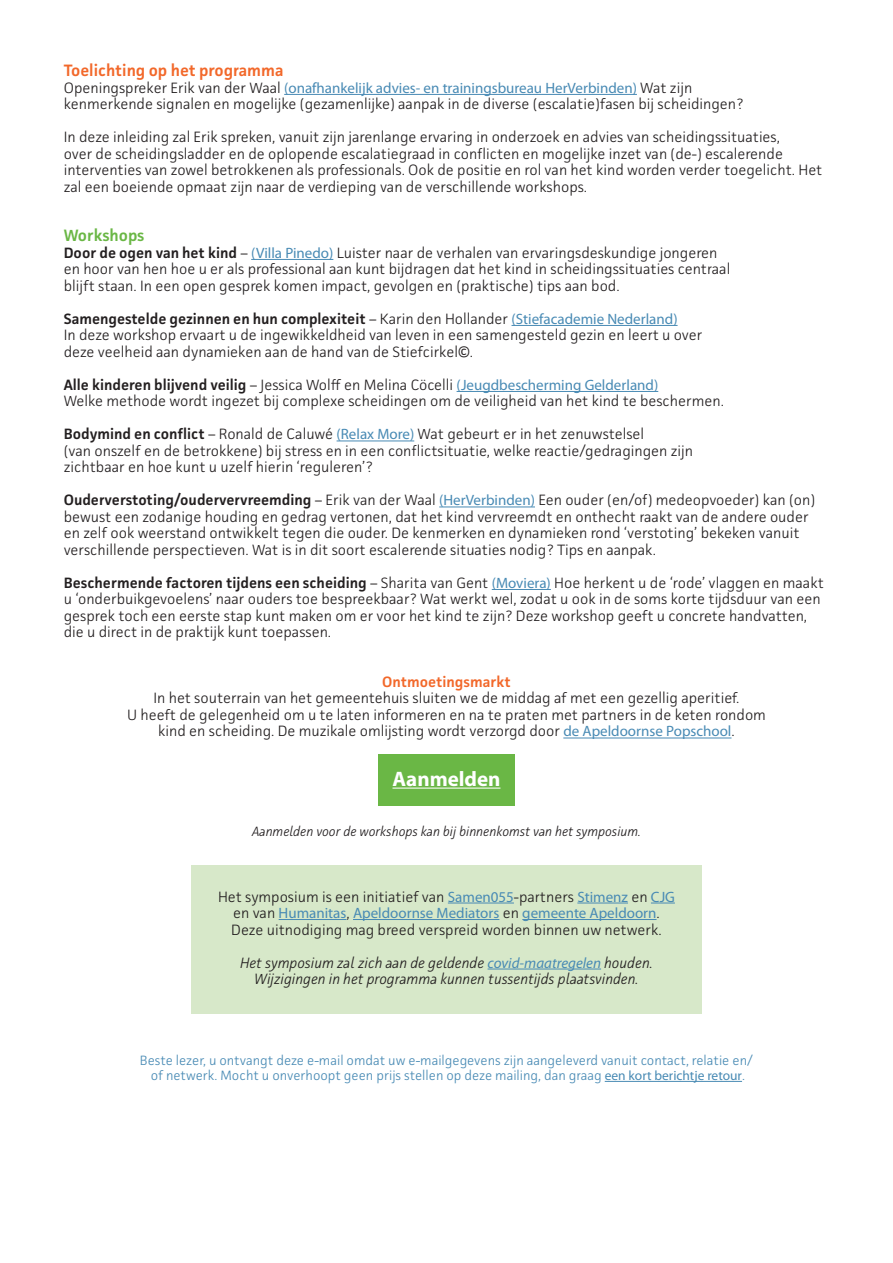
<style>
.page{position:relative;width:893px;height:1263px;background:#fff}
.page>*{position:absolute;margin:0;border:0;box-sizing:border-box;transform-origin:0 0}
.t1{font:700 21px "Myriad Pro";color:#fff}
.t2{font:600 16.5px "Facit";color:#f2682a}
.t3{font:600 16.5px "Facit";color:#6ab745}
.t4{font:300 15px/16.5px "Facit";color:#231f20}
.t5{font:15px "Myriad Pro";color:#488ab4}
.t6{font:italic 300 15px/16.5px "Facit";color:#231f20;text-align:center}
.t7{font:600 15px "Facit";color:#f2682a}
.t8{font:300 13.5px/15px "Facit";color:#488ab4;text-align:center}
.t9{font:italic 300 13.5px "Facit";color:#231f20}
.s1{font-family:"Facit";font-weight:300;color:#231f20}
.s2{font-weight:600}
.s3{font-family:"Myriad Pro";font-weight:400;color:#488ab4}
.s4{font-family:"Myriad Pro";font-weight:400}
</style>
<div class="page">
<div style="left:378px;top:755px;width:136px;height:51px;background:#6ab745"></div>
<div style="left:191px;top:865px;width:511px;height:149px;background:#d7e8c9"></div>
<hr style="left:284px;top:94px;width:353px;height:1px;background:#488ab4">
<hr style="left:251px;top:259px;width:82px;height:1px;background:#488ab4">
<hr style="left:511px;top:325px;width:167px;height:1px;background:#488ab4">
<hr style="left:457px;top:391px;width:201px;height:1px;background:#488ab4">
<hr style="left:337px;top:441px;width:77px;height:1px;background:#488ab4">
<hr style="left:439px;top:507px;width:96px;height:1px;background:#488ab4">
<hr style="left:492px;top:589px;width:59px;height:1px;background:#488ab4">
<hr style="left:563px;top:738px;width:168px;height:1px;background:#488ab4">
<hr style="left:392px;top:787px;width:108px;height:2px;background:#fff">
<hr style="left:448px;top:903px;width:66px;height:1px;background:#488ab4">
<hr style="left:577px;top:903px;width:51px;height:1px;background:#488ab4">
<svg style="left:651px;top:903px;width:24px;height:1px"></svg>
<hr style="left:279px;top:919px;width:67px;height:1px;background:#488ab4">
<hr style="left:353px;top:919px;width:146px;height:1px;background:#488ab4">
<hr style="left:522px;top:919px;width:135px;height:1px;background:#488ab4">
<hr style="left:488px;top:969px;width:113px;height:1px;background:#488ab4">
<hr style="left:605px;top:1081px;width:137px;height:1px;background:#488ab4">
<p class="t2" style="left:64px;top:60px;width:221px">Toelichting op het programma</p>
<p class="t5" style="left:64px;top:80px;width:630px"><span class="s1">Openingspreker Erik van der Waal</span> (onafhankelijk advies- en trainingsbureau HerVerbinden) <span class="s1">Wat zijn</span></p>
<p class="t4" style="left:64px;top:96px;width:681px">kenmerkende signalen en mogelijke (gezamenlijke) aanpak in de diverse (escalatie)fasen bij scheidingen?</p>
<p class="t4" style="left:64px;top:129px;width:760px">In deze inleiding zal Erik spreken, vanuit zijn jarenlange ervaring in onderzoek en advies van scheidingssituaties,<br>over de scheidingsladder en de oplopende escalatiegraad in conflicten en mogelijke inzet van (de-) escalerende interventies van zowel betrokkenen als professionals. Ook de positie en rol van het kind worden verder toegelicht. Het zal een boeiende opmaat zijn naar de verdieping van de verschillende workshops.</p>
<p class="t3" style="left:64px;top:225px;width:82px">Workshops</p>
<p class="t4" style="left:64px;top:244px;width:668px"><span class="s2">Door de ogen van het kind</span> – <span class="s3">(Villa Pinedo)</span> Luister naar de verhalen van ervaringsdeskundige jongeren en hoor van hen hoe u er als professional aan kunt bijdragen dat het kind in scheidingssituaties centraal blijft staan. In een open gesprek komen impact, gevolgen en (praktische) tips aan bod.</p>
<p class="t4" style="left:64px;top:310px;width:640px"><span class="s2">Samengestelde gezinnen en hun complexiteit</span> – Karin den Hollander <span class="s3">(Stiefacademie Nederland)<br></span>In deze workshop ervaart u de ingewikkeldheid van leven in een samengesteld gezin en leert u over deze veelheid aan dynamieken aan de hand van de Stiefcirkel©.</p>
<p class="t4" style="left:64px;top:376px;width:662px"><span class="s2">Alle kinderen blijvend veilig</span> – Jessica Wolff en Melina Cöcelli <span class="s3">(Jeugdbescherming Gelderland)<br></span>Welke methode wordt ingezet bij complexe scheidingen om de veiligheid van het kind te beschermen.</p>
<p class="t4" style="left:64px;top:426px;width:631px"><span class="s2">Bodymind en conflict</span> – Ronald de Caluwé <span class="s3">(Relax More)</span> Wat gebeurt er in het zenuwstelsel<br>(van onszelf en de betrokkene) bij stress en in een conflictsituatie, welke reactie/gedragingen zijn zichtbaar en hoe kunt u uzelf hierin ‘reguleren’?</p>
<p class="t4" style="left:64px;top:492px;width:753px"><span class="s2">Ouderverstoting/oudervervreemding</span> – Erik van der Waal <span class="s3">(HerVerbinden)</span> Een ouder (en/of) medeopvoeder) kan (on) bewust een zodanige houding en gedrag vertonen, dat het kind vervreemdt en onthecht raakt van de andere ouder en zelf ook weerstand ontwikkelt tegen die ouder. De kenmerken en dynamieken rond ‘verstoting’ bekeken vanuit verschillende perspectieven. Wat is in dit soort escalerende situaties nodig? Tips en aanpak.</p>
<p class="t4" style="left:64px;top:574px;width:762px"><span class="s2">Beschermende factoren tijdens een scheiding</span> – Sharita van Gent <span class="s3">(Moviera)</span> Hoe herkent u de ‘rode’ vlaggen en maakt u ‘onderbuikgevoelens’ naar ouders toe bespreekbaar? Wat werkt wel, zodat u ook in de soms korte tijdsduur van een gesprek toch een eerste stap kunt maken om er voor het kind te zijn? Deze workshop geeft u concrete handvatten, die u direct in de praktijk kunt toepassen.</p>
<p class="t7" style="left:382px;top:672px;width:130px">Ontmoetingsmarkt</p>
<p class="t4" style="left:127px;top:690px;width:640px;text-align:center">In het souterrain van het gemeentehuis sluiten we de middag af met een gezellig aperitief.<br>U heeft de gelegenheid om u te laten informeren en na te praten met partners in de keten rondom kind en scheiding. De muzikale omlijsting wordt verzorgd door <span class="s3">de Apeldoornse Popschool</span>.</p>
<h1 class="t1" style="left:392px;top:767px;width:110px">Aanmelden</h1>
<p class="t9" style="left:252px;top:822px;width:390px">Aanmelden voor de workshops kan bij binnenkomst van het symposium.</p>
<p class="t4" style="left:218px;top:888px;width:458px">Het symposium is een initiatief van <span class="s3">Samen055</span>-partners <span class="s3">Stimenz</span> en <span class="s3">CJG</span></p>
<p class="t5" style="left:233px;top:905px;width:428px"><span class="s1">en van</span> Humanitas<span class="s1">,</span> Apeldoornse Mediators <span class="s1">en</span> gemeente Apeldoorn<span class="s1">.</span></p>
<p class="t4" style="left:231px;top:921px;width:432px">Deze uitnodiging mag breed verspreid worden binnen uw netwerk.</p>
<p class="t6" style="left:240px;top:954px;width:414px">Het symposium zal zich aan de geldende <span class="s3">covid-maatregelen</span> houden.<br>Wijzigingen in het programma kunnen tussentijds plaatsvinden.</p>
<p class="t8" style="left:140px;top:1052px;width:614px">Beste lezer, u ontvangt deze e-mail omdat uw e-mailgegevens zijn aangeleverd vanuit contact, relatie en/ of netwerk. Mocht u onverhoopt geen prijs stellen op deze mailing, dan graag <span class="s4">een kort berichtje retour</span>.</p>
</div>
